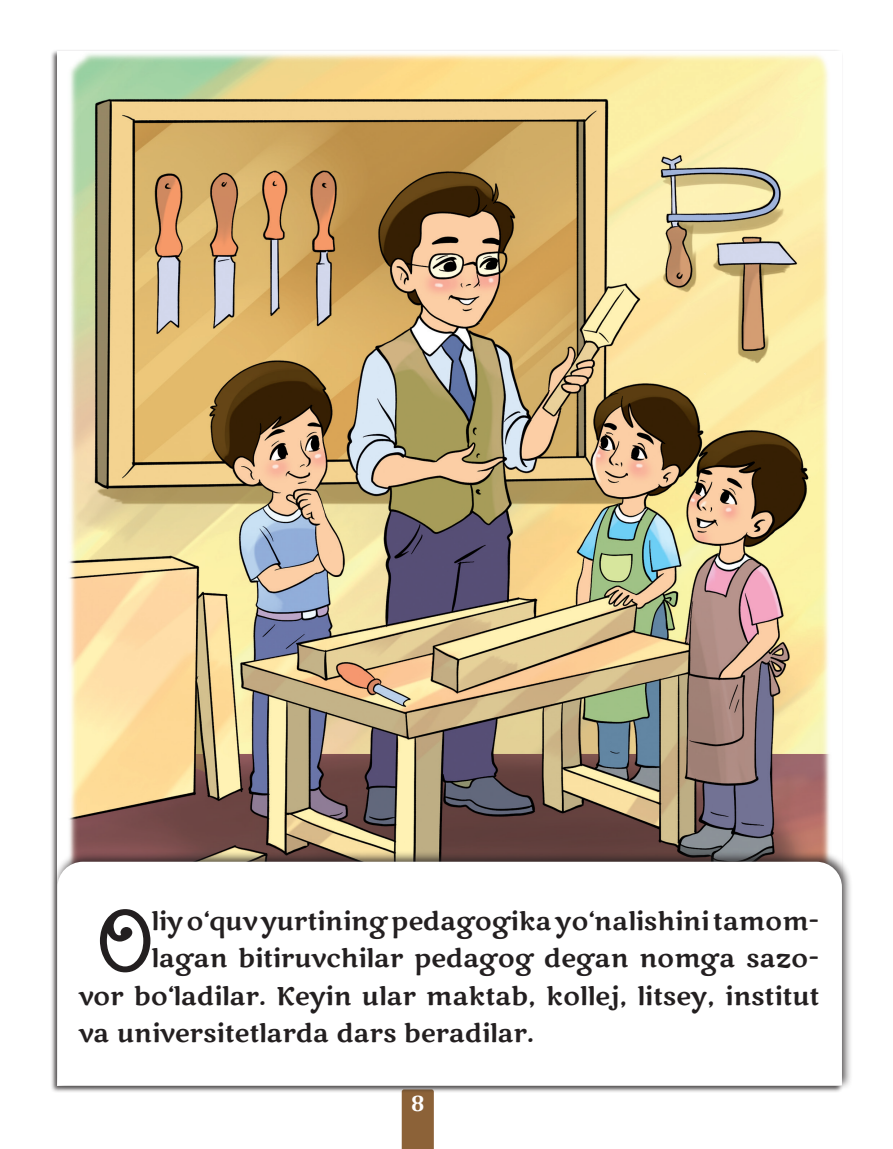
<style>
.page{position:relative;width:893px;height:1149px;background:#fff}
.page>*{position:absolute;margin:0;border:0;box-sizing:border-box;transform-origin:0 0}
.t1{font:81px "Bartex";color:#231f20}
.t2{font:25.5px "Marko One";color:#231f20}
.t3{font:700 22.5px "Cambria";color:#fff}
</style>
<div class="page">
<div style="left:402px;top:1092px;width:32px;height:56px;background:#8c6238"></div>
<img style="left:69px;top:53px;width:761px;height:797px">
<div style="left:52px;top:850px;width:801px;height:240px;background:#231f20;opacity:.75"></div>
<svg style="left:57px;top:861px;width:785px;height:223px"></svg>
<p class="t1" style="left:99px;top:901px;width:54px">O</p>
<p class="t2" style="left:151px;top:904px;width:669px">liy o‘quv yurtining pedagogika yo‘nalishini tamom-</p>
<p class="t2" style="left:151px;top:941px;width:669px">lagan bitiruvchilar pedagog degan nomga sazo-</p>
<p class="t2" style="left:79px;top:979px;width:742px">vor bo‘ladilar. Keyin ular maktab, kollej, litsey, institut</p>
<p class="t2" style="left:79px;top:1016px;width:457px">va universitetlarda dars beradilar.</p>
<p class="t3" style="left:411px;top:1087px;width:15px">8</p>
</div>
